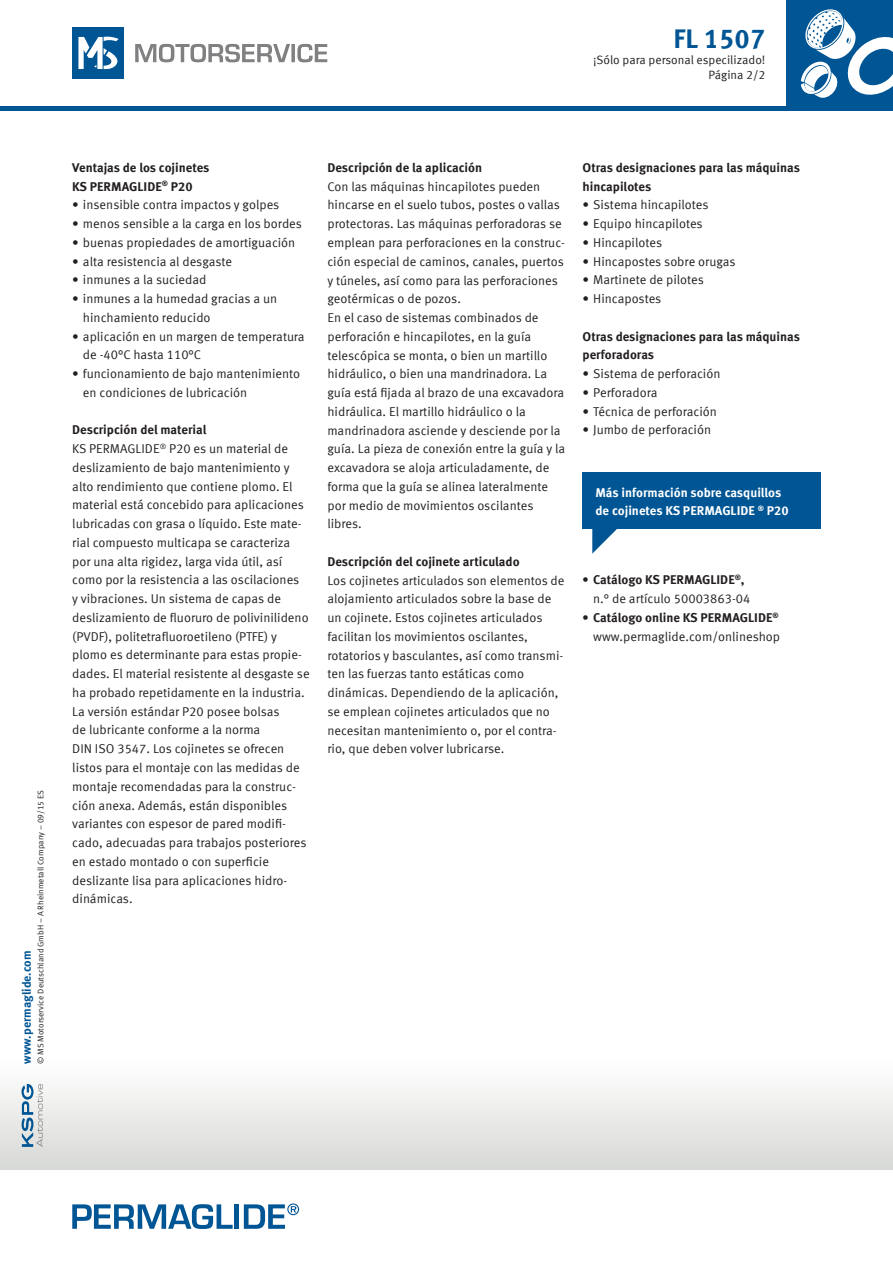
<style>
.page{position:relative;width:893px;height:1263px;background:#fff}
.page>*{position:absolute;margin:0;border:0;box-sizing:border-box;transform-origin:0 0}
.t1{font:700 27px "Meta Offc Pro";color:#005594}
.t2{font:12.75px/18.8px "Meta Offc Pro Norm";color:#231f20}
.t3{font:700 12.75px/18.8px "Meta Offc Pro";color:#231f20}
.t4{font:700 12.75px/18.8px "Meta Offc Pro";color:#fff}
.t5{font:12px "Meta Offc Pro Norm";color:#231f20}
.t6{font:700 12px "Meta Offc Pro";color:#005594}
.t7{font:8.25px "Meta Offc Pro Norm";color:#231f20}
</style>
<div class="page">
<div style="left:0;top:106px;width:893px;height:5px;background:#005594"></div>
<svg style="left:135px;top:44px;width:192px;height:19px"></svg>
<div style="left:72px;top:28px;width:51px;height:51px;background:#005594"></div>
<svg style="left:78px;top:36px;width:41px;height:33px"></svg>
<div style="left:0;top:1054px;width:893px;height:115px;background:linear-gradient(to bottom,#fff,#d8d9d6)"></div>
<svg style="left:22px;top:1084px;width:21px;height:63px"></svg>
<div style="left:787px;top:0;width:106px;height:106px;background:#005594"></div>
<svg style="left:801px;top:9px;width:92px;height:89px"></svg>
<svg style="left:72px;top:1204px;width:161px;height:25px"></svg>
<div style="left:234px;top:1204px;width:5px;height:25px;background:#005594"></div>
<svg style="left:244px;top:1203px;width:55px;height:26px"></svg>
<div style="left:583px;top:472px;width:238px;height:56px;background:#005594"></div>
<svg style="left:592px;top:528px;width:26px;height:26px"></svg>
<h1 class="t1" style="left:673px;top:18px;width:94px">FL 1507</h1>
<p class="t5" style="left:708px;top:66px;width:59px">Página 2/2</p>
<p class="t5" style="left:593px;top:51px;width:174px">¡Sólo para personal especilizado!</p>
<p class="t7" style="left:34px;top:1064px;width:275px;rotate:-90deg">© MS Motorservice Deutschland GmbH – A Rheinmetall Company – 09/15 ES</p>
<p class="t6" style="left:17px;top:1064px;width:115px;rotate:-90deg">www.permaglide.com</p>
<p class="t3" style="left:72px;top:157px;width:139px">Ventajas de los cojinetes<br>KS PERMAGLIDE<sup>®</sup> P20</p>
<p class="t2" style="left:72px;top:195px;width:209px">• insensible contra impactos y golpes</p>
<p class="t2" style="left:72px;top:213px;width:231px">• menos sensible a la carga en los bordes</p>
<p class="t2" style="left:72px;top:232px;width:225px">• buenas propiedades de amortiguación</p>
<p class="t2" style="left:72px;top:251px;width:161px">• alta resistencia al desgaste</p>
<p class="t2" style="left:72px;top:270px;width:136px">• inmunes a la suciedad</p>
<p class="t2" style="left:83px;top:288px;width:196px;text-indent:-11px">• inmunes a la humedad gracias a un hinchamiento reducido</p>
<p class="t2" style="left:83px;top:326px;width:223px;text-indent:-11px">• aplicación en un margen de temperatura de -40°C hasta 110°C</p>
<p class="t2" style="left:83px;top:364px;width:219px;text-indent:-11px">• funcionamiento de bajo mantenimiento en condiciones de lubricación</p>
<p class="t3" style="left:72px;top:420px;width:136px">Descripción del material</p>
<p class="t2" style="left:72px;top:438px;width:239px">KS PERMAGLIDE<sup>®</sup> P20 es un material de deslizamiento de bajo mantenimiento y alto rendimiento que contiene plomo. El material está concebido para aplicaciones lubricadas con grasa o líquido. Este mate&shy;rial compuesto multicapa se caracteriza por una alta rigidez, larga vida útil, así como por la resistencia a las oscilaciones<br>y vibraciones. Un sistema de capas de deslizamiento de fluoruro de polivinilideno (PVDF), politetrafluoroetileno (PTFE) y plomo es determinante para estas propie&shy;dades. El material resistente al desgaste se ha probado repetidamente en la industria.<br>La versión estándar P20 posee bolsas<br>de lubricante conforme a la norma<br>DIN ISO 3547. Los cojinetes se ofrecen listos para el montaje con las medidas de montaje recomendadas para la construc&shy;ción anexa. Además, están disponibles variantes con espesor de pared modifi&shy;cado, adecuadas para trabajos posteriores en estado montado o con superficie deslizante lisa para aplicaciones hidro&shy;dinámicas.</p>
<p class="t3" style="left:327px;top:157px;width:156px">Descripción de la aplicación</p>
<p class="t2" style="left:327px;top:176px;width:239px">Con las máquinas hincapilotes pueden hincarse en el suelo tubos, postes o vallas protectoras. Las máquinas perforadoras se emplean para perforaciones en la construc&shy;ción especial de caminos, canales, puertos y túneles, así como para las perforaciones geotérmicas o de pozos.<br>En el caso de sistemas combinados de perforación e hincapilotes, en la guía telescópica se monta, o bien un martillo hidráulico, o bien una mandrinadora. La guía está fijada al brazo de una excavadora hidráulica. El martillo hidráulico o la mandrinadora asciende y desciende por la guía. La pieza de conexión entre la guía y la excavadora se aloja articuladamente, de forma que la guía se alinea lateralmente por medio de movimientos oscilantes libres.</p>
<p class="t3" style="left:327px;top:551px;width:194px">Descripción del cojinete articulado</p>
<p class="t2" style="left:327px;top:570px;width:239px">Los cojinetes articulados son elementos de alojamiento articulados sobre la base de un cojinete. Estos cojinetes articulados facilitan los movimientos oscilantes, rotatorios y basculantes, así como transmi&shy;ten las fuerzas tanto estáticas como dinámicas. Dependiendo de la aplicación, se emplean cojinetes articulados que no necesitan mantenimiento o, por el contra&shy;rio, que deben volver lubricarse.</p>
<p class="t3" style="left:583px;top:157px;width:219px">Otras designaciones para las máquinas hincapilotes</p>
<p class="t2" style="left:583px;top:195px;width:128px">• Sistema hincapilotes</p>
<p class="t2" style="left:583px;top:213px;width:122px">• Equipo hincapilotes</p>
<p class="t2" style="left:583px;top:232px;width:81px">• Hincapilotes</p>
<p class="t2" style="left:583px;top:251px;width:155px">• Hincapostes sobre orugas</p>
<p class="t2" style="left:583px;top:270px;width:123px">• Martinete de pilotes</p>
<p class="t2" style="left:583px;top:289px;width:80px">• Hincapostes</p>
<p class="t3" style="left:583px;top:326px;width:219px">Otras designaciones para las máquinas perforadoras</p>
<p class="t2" style="left:583px;top:364px;width:139px">• Sistema de perforación</p>
<p class="t2" style="left:583px;top:382px;width:76px">• Perforadora</p>
<p class="t2" style="left:583px;top:401px;width:136px">• Técnica de perforación</p>
<p class="t2" style="left:583px;top:420px;width:130px">• Jumbo de perforación</p>
<p class="t4" style="left:595px;top:482px;width:195px">Más información sobre casquillos de cojinetes KS PERMAGLIDE <sup>®</sup> P20</p>
<p class="t3" style="left:583px;top:570px;width:164px">• Catálogo KS PERMAGLIDE<sup>®</sup>,</p>
<p class="t2" style="left:593px;top:588px;width:159px">n.° de artículo 50003863-04</p>
<p class="t3" style="left:583px;top:607px;width:198px">• Catálogo online KS PERMAGLIDE<sup>®</sup></p>
<p class="t2" style="left:593px;top:626px;width:189px">www.permaglide.com/onlineshop</p>
</div>
